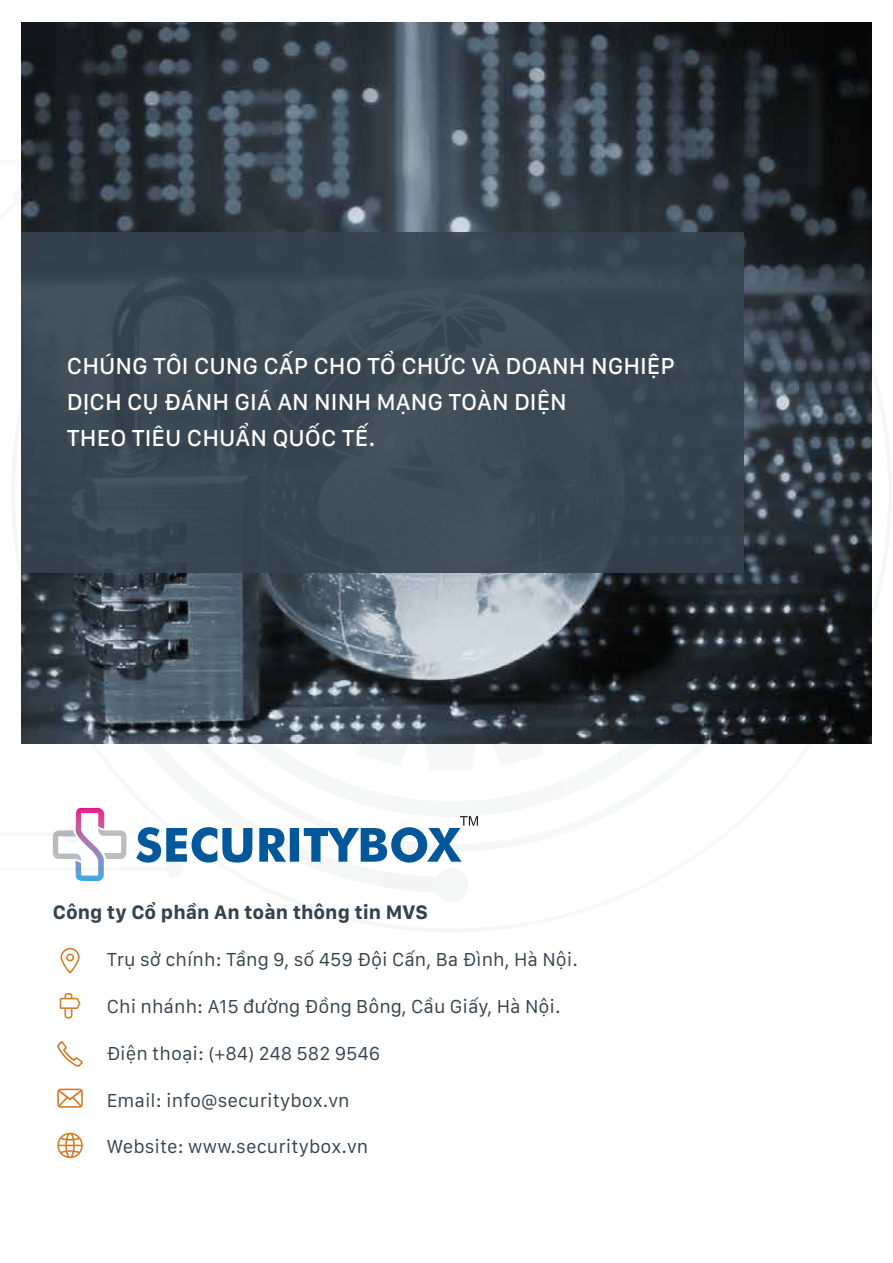
<style>
.page{position:relative;width:893px;height:1263px;background:#fff}
.page>*{position:absolute;margin:0;border:0;box-sizing:border-box;transform-origin:0 0}
.t1{font:500 24px/36px "San Francisco Text";color:#fff}
.t2{font:20.25px "San Francisco Text Bold G1";color:#36444f}
.t3{font:19.5px "San Francisco Text";color:#36444f}
</style>
<div class="page">
<svg style="left:21px;top:743px;width:457px;height:189px"></svg>
<svg style="left:57px;top:1133px;width:26px;height:25px"></svg>
<svg style="left:57px;top:1041px;width:26px;height:26px"></svg>
<svg style="left:57px;top:1088px;width:26px;height:20px"></svg>
<svg style="left:60px;top:993px;width:20px;height:25px"></svg>
<svg style="left:60px;top:948px;width:20px;height:25px"></svg>
<img style="left:21px;top:22px;width:851px;height:721px">
<div style="left:21px;top:233px;width:723px;height:340px;background:#36444f"></div>
<p class="t1" style="left:67px;top:347px;width:609px">CHÚNG TÔI CUNG CẤP CHO TỔ CHỨC VÀ DOANH NGHIỆP<br>DỊCH CỤ ĐÁNH GIÁ AN NINH MẠNG TOÀN DIỆN<br>THEO TIÊU CHUẨN QUỐC TẾ.</p>
<p class="t2" style="left:53px;top:899px;width:377px">Công ty Cổ phần An toàn thông tin MVS</p>
<p class="t3" style="left:107px;top:947px;width:473px">Trụ sở chính: Tầng 9, số 459 Đội Cấn, Ba Đình, Hà Nội.</p>
<p class="t3" style="left:107px;top:994px;width:455px">Chi nhánh: A15 đường Đồng Bông, Cầu Giấy, Hà Nội.</p>
<p class="t3" style="left:107px;top:1041px;width:275px">Điện thoại: (+84) 248 582 9546</p>
<p class="t3" style="left:107px;top:1088px;width:244px">Email: info@securitybox.vn</p>
<p class="t3" style="left:107px;top:1134px;width:263px">Website: www.securitybox.vn</p>
</div>
